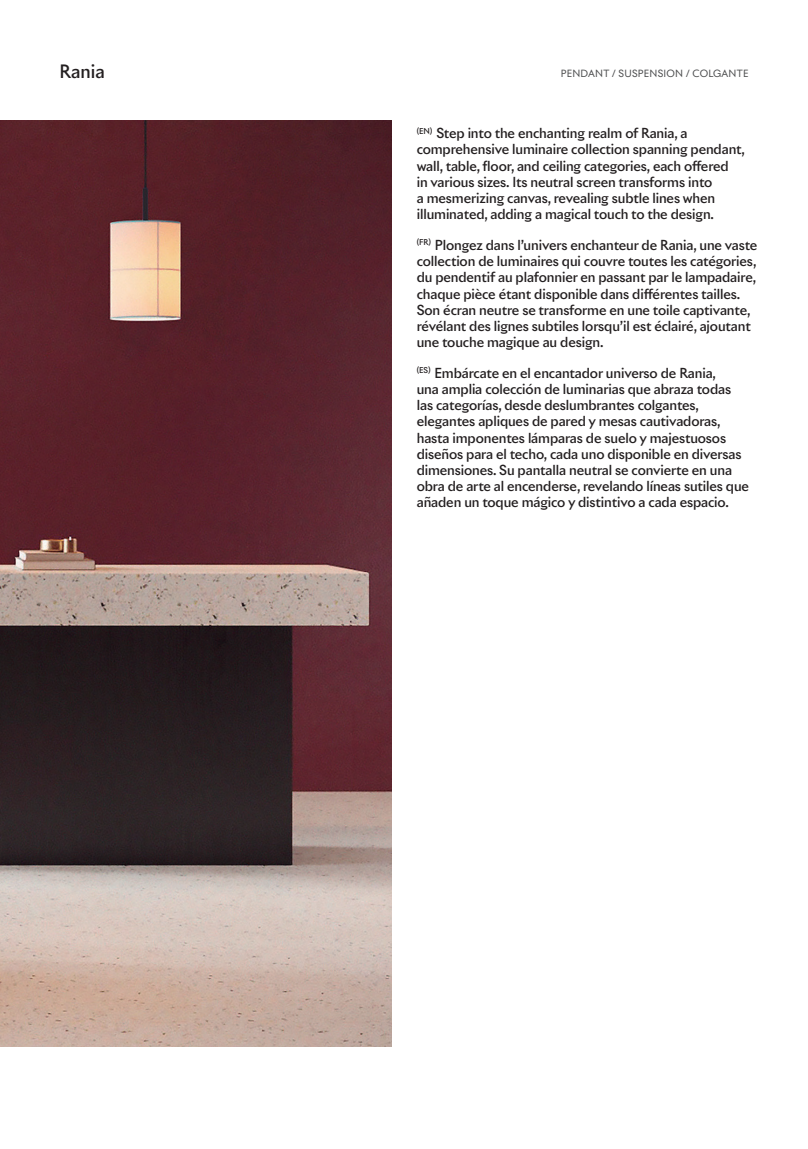
<style>
.page{position:relative;width:808px;height:1149px;background:#fff}
.page>*{position:absolute;margin:0;border:0;box-sizing:border-box;transform-origin:0 0}
.Header_Family_Name{font:500 18px "Riviera Nights";color:#231f20}
.t1{font:500 13.5px/16.2px "Riviera Nights";letter-spacing:-.01em;color:#231f20}
.Family_Type{font:9.75px "Riviera Nights";letter-spacing:.025em;color:#4b4c4d}
</style>
<div class="page">
<img style="left:0;top:120px;width:391px;height:926px">
<p class="Header_Family_Name" style="left:60px;top:60px;width:47px">Rania</p>
<p class="Family_Type" style="left:561px;top:67px;width:189px">PENDANT / SUSPENSION / COLGANTE</p>
<h2 class="t1" style="left:417px;top:125px;width:330px"><sup>(EN)</sup> Step into the enchanting realm of Rania, a comprehensive luminaire collection spanning pendant, wall, table, floor, and ceiling categories, each offered<br>in various sizes. Its neutral screen transforms into<br>a mesmerizing canvas, revealing subtle lines when illuminated, adding a magical touch to the design.</h2>
<h2 class="t1" style="left:417px;top:236px;width:342px"><sup>(FR)</sup> Plongez dans l’univers enchanteur de Rania, une vaste collection de luminaires qui couvre toutes les catégories, du pendentif au plafonnier en passant par le lampadaire, chaque pièce étant disponible dans différentes tailles.<br>Son écran neutre se transforme en une toile captivante, révélant des lignes subtiles lorsqu’il est éclairé, ajoutant une touche magique au design.</h2>
<h2 class="t1" style="left:417px;top:364px;width:334px"><sup>(ES)</sup> Embárcate en el encantador universo de Rania,<br>una amplia colección de luminarias que abraza todas las categorías, desde deslumbrantes colgantes, elegantes apliques de pared y mesas cautivadoras, hasta imponentes lámparas de suelo y majestuosos diseños para el techo, cada uno disponible en diversas dimensiones. Su pantalla neutral se convierte en una obra de arte al encenderse, revelando líneas sutiles que añaden un toque mágico y distintivo a cada espacio.</h2>
</div>
